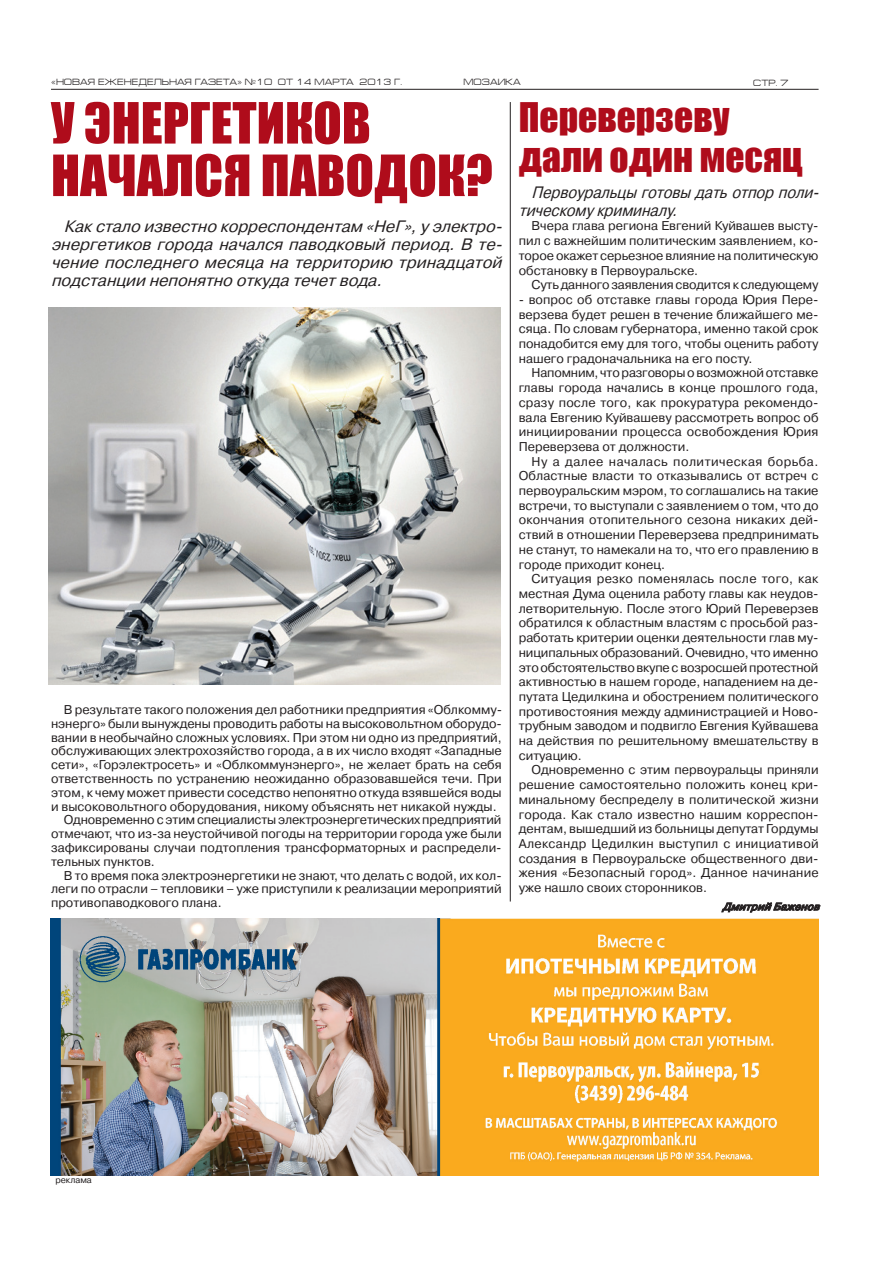
<style>
.page{position:relative;width:893px;height:1263px;background:#fff}
.page>*{position:absolute;margin:0;border:0;box-sizing:border-box;transform-origin:0 0}
.t1{font:52.5px/52.5px "Impact";color:#af0c1b}
.t2{font:37.5px/40.5px "Impact";color:#af0c1b}
.t3{font:italic 16.5px/18px "Pragmatica C";color:#231f20;text-align:justify}
.t4{font:italic 16.5px/18px "Pragmatica C";color:#231f20;scale:.9 1}
.t5{font:12.75px/14.7px "Pragmatica C";color:#231f20;text-align:justify}
.t6{font:italic 700 10.5px "Pragmatica Light C";color:#231f20}
.t7{font:9px "Europe Ext";color:#231f20}
.t8{font:9px "Pragmatica C";color:#231f20}
</style>
<div class="page">
<hr style="left:51px;top:89px;width:768px;height:1px;background:#231f20">
<svg style="left:721px;top:902px;width:100px;height:11px"></svg>
<img style="left:49px;top:307px;width:452px;height:378px">
<img style="left:51px;top:918px;width:767px;height:258px">
<hr style="left:510px;top:102px;width:1px;height:799px;background:#231f20">
<p class="t7" style="left:51px;top:77px;width:353px">«Новая еженедельная газета» №10 от 14 марта 2013 г.</p>
<p class="t7" style="left:753px;top:78px;width:37px">стр. 7</p>
<h1 class="t1" style="left:51px;top:95px;width:443px">У энергетиков началс я паводок?</h1>
<p class="t3" style="left:51px;top:217px;width:457px;text-indent:13px">Какстало известно корреспондентам «НеГ»,уэлектро&shy;энергетиковгорода начался паводковый период.В те&shy;чение последнего месяца на территорию тринадцатой подстанции непонятно откудатечетвода.</p>
<p class="t7" style="left:463px;top:77px;width:59px">Мозаика</p>
<h2 class="t2" style="left:519px;top:96px;width:286px">Переверзеву дали один месяц</h2>
<p class="t4" style="left:519px;top:183px;width:340px;text-indent:13px">Первоуральцы готовы датьотпорполи&shy;тическомукриминалу.</p>
<p class="t5" style="left:519px;top:219px;width:301px;text-indent:13px">Вчера глава региона Евгений Куйвашев высту&shy;пил с важнейшим политическим заявлением, ко&shy;торое окажет серьезное влияние на политическую обстановку в Первоуральске.</p>
<p class="t5" style="left:531px;top:278px;width:288px">Суть данного заявления сводится к следующему</p>
<p class="t5" style="left:519px;top:292px;width:301px">- вопрос об отставке главы города Юрия Пере&shy;верзева будет решен в течение ближайшего ме&shy;сяца. По словам губернатора, именно такой срок понадобится ему для того, чтобы оценить работу нашего градоначальника на его посту.</p>
<p class="t5" style="left:519px;top:366px;width:301px;text-indent:13px">Напомним, что разговоры о возможной отставке главы города начались в конце прошлого года, сразу после того, как прокуратура рекомендо&shy;вала Евгению Куйвашеву рассмотреть вопрос об инициировании процесса освобождения Юрия Переверзева от должности.</p>
<p class="t5" style="left:519px;top:454px;width:301px;text-indent:13px">Ну а далее началась политическая борьба.<br>Областные власти то отказывались от встреч с первоуральским мэром, то соглашались на такие встречи, то выступали с заявлением о том, что до окончания отопительного сезона никаких дей&shy;ствий в отношении Переверзева предпринимать не станут, то намекали на то, что его правлению в городе приходит конец.</p>
<p class="t5" style="left:519px;top:572px;width:301px;text-indent:13px">Ситуация резко поменялась после того, как местная Дума оценила работу главы как неудов&shy;летворительную. После этого Юрий Переверзев обратился к областным властям с просьбой раз&shy;работать критерии оценки деятельности глав му&shy;ниципальных образований. Очевидно, что именно это обстоятельство вкупе с возросшей протестной активностью в нашем городе, нападением на де&shy;путата Цедилкина и обострением политического противостояния между администрацией и Ново&shy;трубным заводом и подвигло Евгения Куйвашева на действия по решительному вмешательству в ситуацию.</p>
<p class="t5" style="left:519px;top:763px;width:301px;text-indent:13px">Одновременно с этим первоуральцы приняли решение самостоятельно положить конец кри&shy;минальному беспределу в политической жизни города. Как стало известно нашим корреспон&shy;дентам, вышедший из больницы депутат гордумы Александр Цедилкин выступил с инициативой создания в Первоуральске общественного дви&shy;жения «Безопасный город». Данное начинание уже нашло своих сторонников.</p>
<p class="t6" style="left:722px;top:901px;width:102px">ДмитрийБаженов</p>
<p class="t5" style="left:64px;top:702px;width:440px">В результате такого положения дел работники предприятия «Облкомму-</p>
<p class="t5" style="left:51px;top:716px;width:452px">нэнерго» были вынуждены проводить работы на высоковольтном оборудо-</p>
<p class="t5" style="left:51px;top:730px;width:452px">вании в необычайно сложных условиях. При этом ни одно из предприятий,</p>
<p class="t5" style="left:51px;top:744px;width:452px">обслуживающих электрохозяйство города, а в их число входят «Западные</p>
<p class="t5" style="left:51px;top:757px;width:452px">сети», «Горэлектросеть» и «Облкоммунэнерго», не желает брать на себя</p>
<p class="t5" style="left:51px;top:771px;width:452px">ответственность по устранению неожиданно образовавшейся течи. При</p>
<p class="t5" style="left:51px;top:785px;width:452px">этом, к чему может привести соседство непонятно откуда взявшейся воды</p>
<p class="t5" style="left:51px;top:799px;width:447px">и высоковольтного оборудования, никому объяснять нет никакой нужды.</p>
<p class="t5" style="left:64px;top:813px;width:439px">Одновременно с этим специалисты электроэнергетических предприятий</p>
<p class="t5" style="left:51px;top:826px;width:452px">отмечают, что из-за неустойчивой погоды на территории города уже были</p>
<p class="t5" style="left:51px;top:840px;width:452px">зафиксированы случаи подтопления трансформаторных и распредели-</p>
<p class="t5" style="left:51px;top:854px;width:105px">тельных пунктов.</p>
<p class="t5" style="left:64px;top:868px;width:439px">В то время пока электроэнергетики не знают, что делать с водой, их кол-</p>
<p class="t5" style="left:51px;top:882px;width:452px">леги по отрасли – тепловики – уже приступили к реализации мероприятий</p>
<p class="t5" style="left:51px;top:895px;width:172px">противопаводкового плана.</p>
<p class="t8" style="left:55px;top:1175px;width:38px">реклама</p>
</div>
